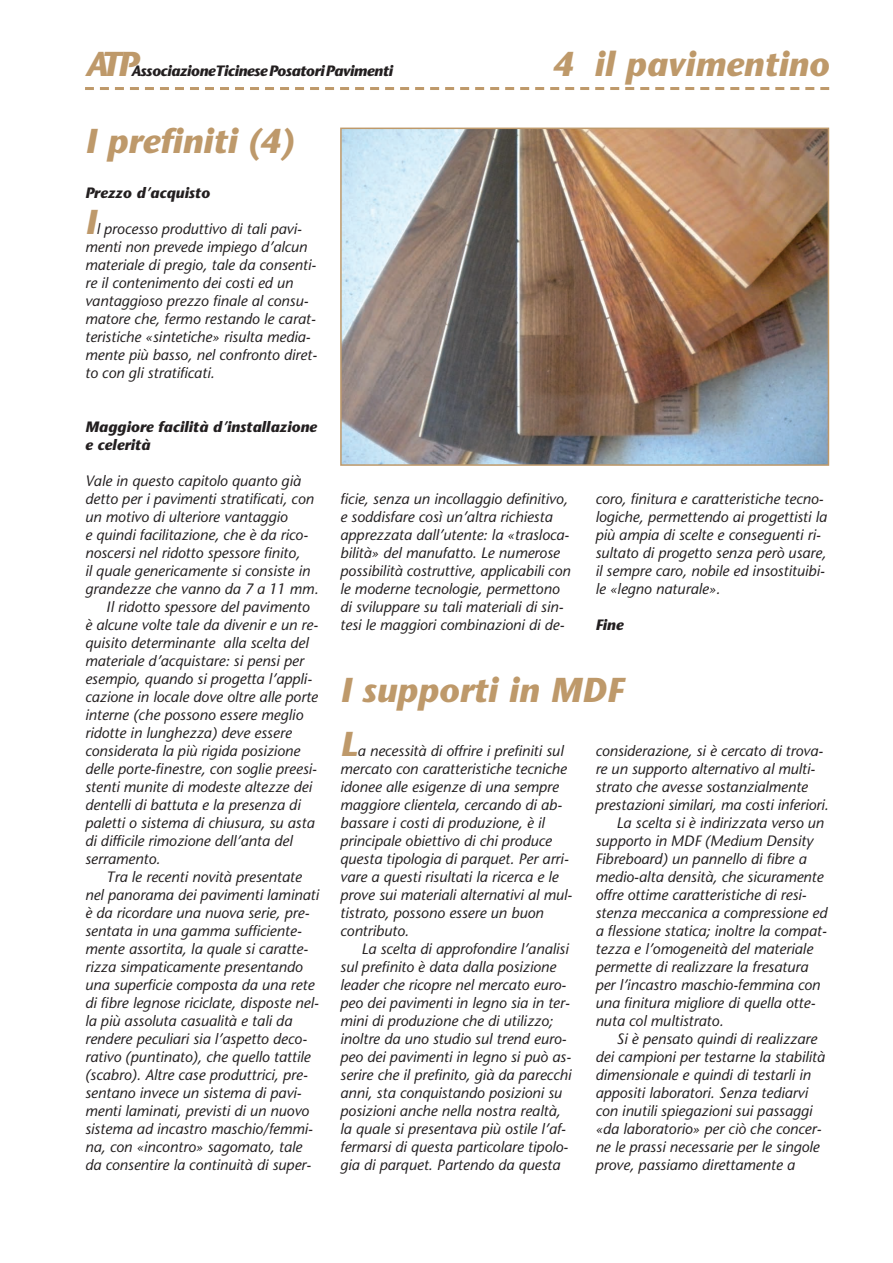
<style>
.page{position:relative;width:893px;height:1263px;background:#fff}
.page>*{position:absolute;margin:0;border:0;box-sizing:border-box;transform-origin:0 0}
.t1{font:italic 700 34.5px/54px "Stone Sans";color:#be996a}
.t2{font:italic 15px/18px "Stone Sans";color:#231f20}
.t3{font:italic 700 15px/18px "Stone Sans";color:#231f20}
.t4{font:italic 700 15px "Stone Sans";letter-spacing:-.025em;color:#231f20}
</style>
<div class="page">
<svg style="left:85px;top:87px;width:744px;height:3px"></svg>
<img style="left:343px;top:131px;width:483px;height:332px">
<div style="left:340px;top:128px;width:489px;height:338px;border:2px solid #be996a"></div>
<h1 class="t1" style="left:85px;top:41px;width:54px">ATP</h1>
<p class="t4" style="left:131px;top:65px;width:263px">AssociazioneTicinesePosatoriPavimenti</p>
<h1 class="t1" style="left:85px;top:118px;width:209px">I prefiniti (4)</h1>
<h1 class="t1" style="left:552px;top:41px;width:278px">4 il pavimentino</h1>
<p class="t3" style="left:85px;top:185px;width:126px">Prezzo d’acquisto</p>
<h1 class="t1" style="left:85px;top:199px;width:13px">I</h1>
<p class="t2" style="left:85px;top:221px;width:234px;text-indent:11px">l processo produttivo di tali pavi&shy;menti non prevede impiego d’alcun materiale di pregio, tale da consenti&shy;re il contenimento dei costi ed un vantaggioso prezzo finale al consu&shy;matore che, fermo restando le carat&shy;teristiche «sintetiche» risulta media&shy;mente più basso, nel confronto diret&shy;to con gli stratificati.</p>
<p class="t3" style="left:85px;top:419px;width:233px">Maggiore facilità d’installazione e celerità</p>
<p class="t2" style="left:85px;top:473px;width:217px">Vale in questo capitolo quanto già</p>
<p class="t2" style="left:85px;top:491px;width:230px">detto per i pavimenti stratificati, con</p>
<p class="t2" style="left:85px;top:509px;width:204px">un motivo di ulteriore vantaggio</p>
<p class="t2" style="left:85px;top:527px;width:224px">e quindi facilitazione, che è da rico-</p>
<p class="t2" style="left:85px;top:545px;width:217px">noscersi nel ridotto spessore finito,</p>
<p class="t2" style="left:85px;top:563px;width:226px">il quale genericamente si consiste in</p>
<p class="t2" style="left:85px;top:581px;width:235px">grandezze che vanno da 7 a 11 mm.</p>
<p class="t2" style="left:106px;top:599px;width:205px">Il ridotto spessore del pavimento</p>
<p class="t2" style="left:85px;top:617px;width:235px">è alcune volte tale da divenir e un re-</p>
<p class="t2" style="left:85px;top:635px;width:225px">quisito determinante alla scelta del</p>
<p class="t2" style="left:85px;top:653px;width:220px">materiale d’acquistare: si pensi per</p>
<p class="t2" style="left:85px;top:671px;width:228px">esempio, quando si progetta l’appli-</p>
<p class="t2" style="left:85px;top:689px;width:234px">cazione in locale dove oltre alle porte</p>
<p class="t2" style="left:85px;top:707px;width:220px">interne (che possono essere meglio</p>
<p class="t2" style="left:85px;top:725px;width:208px">ridotte in lunghezza) deve essere</p>
<p class="t2" style="left:85px;top:743px;width:217px">considerata la più rigida posizione</p>
<p class="t2" style="left:85px;top:761px;width:233px">delle porte-finestre, con soglie preesi-</p>
<p class="t2" style="left:85px;top:779px;width:228px">stenti munite di modeste altezze dei</p>
<p class="t2" style="left:85px;top:797px;width:217px">dentelli di battuta e la presenza di</p>
<p class="t2" style="left:85px;top:815px;width:231px">paletti o sistema di chiusura, su asta</p>
<p class="t2" style="left:85px;top:833px;width:209px">di difficile rimozione dell’anta del</p>
<p class="t2" style="left:85px;top:851px;width:77px">serramento.</p>
<p class="t2" style="left:106px;top:869px;width:197px">Tra le recenti novità presentate</p>
<p class="t2" style="left:85px;top:887px;width:235px">nel panorama dei pavimenti laminati</p>
<p class="t2" style="left:85px;top:905px;width:226px">è da ricordare una nuova serie, pre-</p>
<p class="t2" style="left:85px;top:923px;width:218px">sentata in una gamma sufficiente-</p>
<p class="t2" style="left:85px;top:941px;width:224px">mente assortita, la quale si caratte-</p>
<p class="t2" style="left:85px;top:959px;width:219px">rizza simpaticamente presentando</p>
<p class="t2" style="left:85px;top:977px;width:231px">una superficie composta da una rete</p>
<p class="t2" style="left:85px;top:995px;width:235px">di fibre legnose riciclate, disposte nel-</p>
<p class="t2" style="left:85px;top:1013px;width:209px">la più assoluta casualità e tali da</p>
<p class="t2" style="left:85px;top:1031px;width:223px">rendere peculiari sia l’aspetto deco-</p>
<p class="t2" style="left:85px;top:1049px;width:227px">rativo (puntinato), che quello tattile</p>
<p class="t2" style="left:85px;top:1067px;width:224px">(scabro). Altre case produttrici, pre-</p>
<p class="t2" style="left:85px;top:1085px;width:218px">sentano invece un sistema di pavi-</p>
<p class="t2" style="left:85px;top:1103px;width:226px">menti laminati, previsti di un nuovo</p>
<p class="t2" style="left:85px;top:1121px;width:229px">sistema ad incastro maschio/femmi-</p>
<p class="t2" style="left:85px;top:1139px;width:219px">na, con «incontro» sagomato, tale</p>
<p class="t2" style="left:85px;top:1157px;width:228px">da consentire la continuità di super-</p>
<p class="t2" style="left:340px;top:491px;width:232px">ficie, senza un incollaggio definitivo, e soddisfare così un’altra richiesta apprezzata dall’utente: la «trasloca&shy;bilità» del manufatto. Le numerose possibilità costruttive, applicabili con le moderne tecnologie, permettono di sviluppare su tali materiali di sin&shy;tesi le maggiori combinazioni di de-</p>
<p class="t2" style="left:595px;top:491px;width:233px">coro, finitura e caratteristiche tecno&shy;logiche, permettendo ai progettisti la più ampia di scelte e conseguenti ri&shy;sultato di progetto senza però usare, il sempre caro, nobile ed insostituibi&shy;le «legno naturale».</p>
<p class="t3" style="left:595px;top:617px;width:30px">Fine</p>
<h1 class="t1" style="left:340px;top:667px;width:284px">I supporti in MDF<br>L</h1>
<p class="t2" style="left:340px;top:743px;width:233px;text-indent:17px">a necessità di offrire i prefiniti sul mercato con caratteristiche tecniche idonee alle esigenze di una sempre maggiore clientela, cercando di ab&shy;bassare i costi di produzione, è il principale obiettivo di chi produce questa tipologia di parquet. Per arri&shy;vare a questi risultati la ricerca e le prove sui materiali alternativi al mul&shy;tistrato, possono essere un buon contributo.</p>
<p class="t2" style="left:340px;top:941px;width:232px;text-indent:21px">La scelta di approfondire l’analisi sul prefinito è data dalla posizione leader che ricopre nel mercato euro&shy;peo dei pavimenti in legno sia in ter&shy;mini di produzione che di utilizzo; inoltre da uno studio sul trend euro&shy;peo dei pavimenti in legno si può as&shy;serire che il prefinito, già da parecchi anni, sta conquistando posizioni su posizioni anche nella nostra realtà, la quale si presentava più ostile l’af&shy;fermarsi di questa particolare tipolo&shy;gia di parquet. Partendo da questa</p>
<p class="t2" style="left:595px;top:743px;width:229px">considerazione, si è cercato di trova-</p>
<p class="t2" style="left:595px;top:761px;width:221px">re un supporto alternativo al multi-</p>
<p class="t2" style="left:595px;top:779px;width:214px">strato che avesse sostanzialmente</p>
<p class="t2" style="left:595px;top:797px;width:235px">prestazioni similari, ma costi inferiori.</p>
<p class="t2" style="left:617px;top:815px;width:209px">La scelta si è indirizzata verso un</p>
<p class="t2" style="left:595px;top:833px;width:219px">supporto in MDF (Medium Density</p>
<p class="t2" style="left:595px;top:851px;width:213px">Fibreboard) un pannello di fibre a</p>
<p class="t2" style="left:595px;top:869px;width:230px">medio-alta densità, che sicuramente</p>
<p class="t2" style="left:595px;top:887px;width:213px">offre ottime caratteristiche di resi-</p>
<p class="t2" style="left:595px;top:905px;width:233px">stenza meccanica a compressione ed</p>
<p class="t2" style="left:595px;top:923px;width:233px">a flessione statica; inoltre la compat-</p>
<p class="t2" style="left:595px;top:941px;width:219px">tezza e l’omogeneità del materiale</p>
<p class="t2" style="left:595px;top:959px;width:214px">permette di realizzare la fresatura</p>
<p class="t2" style="left:595px;top:977px;width:226px">per l’incastro maschio-femmina con</p>
<p class="t2" style="left:595px;top:995px;width:222px">una finitura migliore di quella otte-</p>
<p class="t2" style="left:595px;top:1013px;width:130px">nuta col multistrato.</p>
<p class="t2" style="left:617px;top:1031px;width:202px">Si è pensato quindi di realizzare</p>
<p class="t2" style="left:595px;top:1049px;width:231px">dei campioni per testarne la stabilità</p>
<p class="t2" style="left:595px;top:1067px;width:217px">dimensionale e quindi di testarli in</p>
<p class="t2" style="left:595px;top:1085px;width:214px">appositi laboratori. Senza tediarvi</p>
<p class="t2" style="left:595px;top:1103px;width:218px">con inutili spiegazioni sui passaggi</p>
<p class="t2" style="left:595px;top:1121px;width:228px">«da laboratorio» per ciò che concer-</p>
<p class="t2" style="left:595px;top:1139px;width:226px">ne le prassi necessarie per le singole</p>
<p class="t2" style="left:595px;top:1157px;width:201px">prove, passiamo direttamente a</p>
</div>
